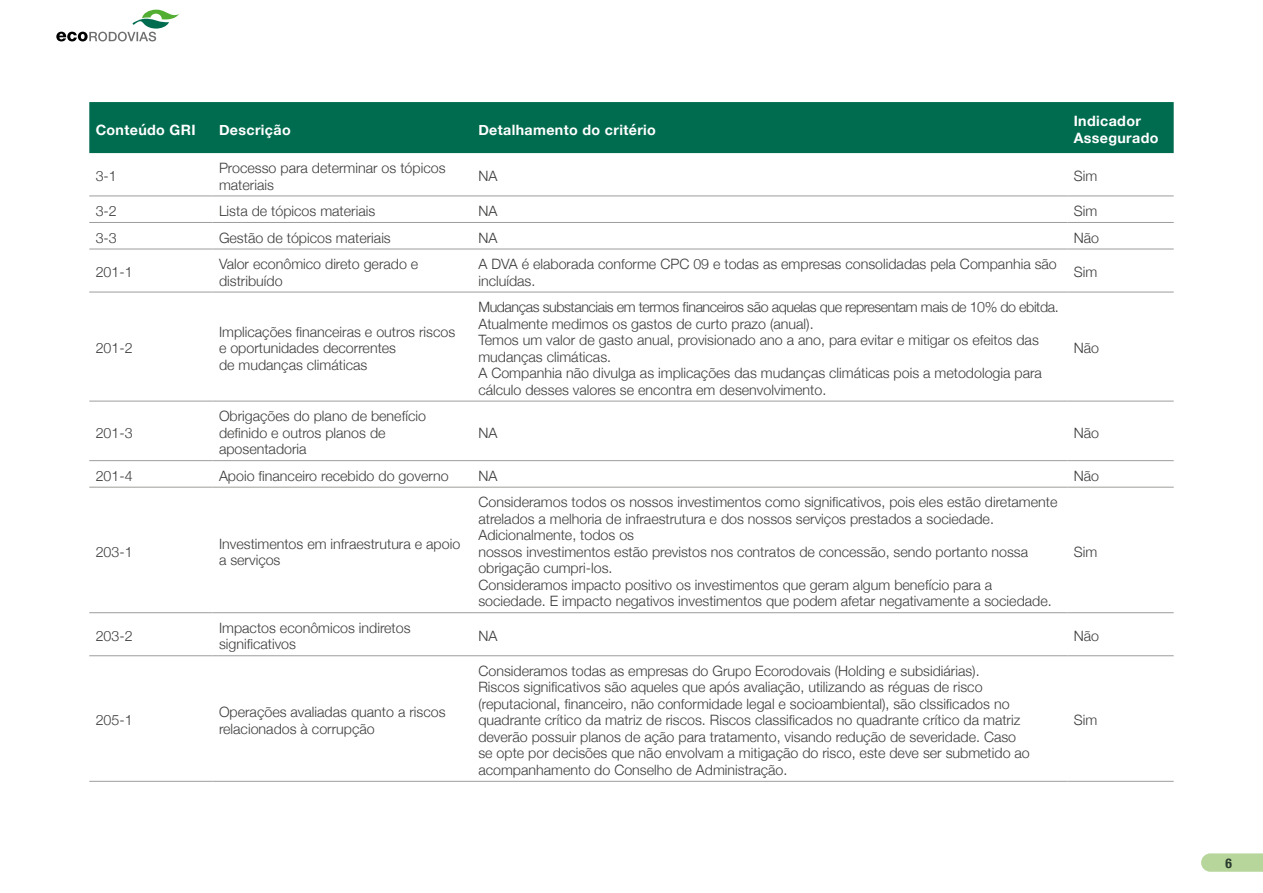
<style>
.page{position:relative;width:1263px;height:893px;background:#fff}
.page>*{position:absolute;margin:0;border:0;box-sizing:border-box;transform-origin:0 0}
.t1{font:300 14.25px/16.5px "Helvetica Neue";color:#3c3c3b}
.t2{font:700 14.25px/16.5px "Helvetica Neue";letter-spacing:.025em;color:#fff}
.t3{font:700 condensed 13.5px "Helvetica Neue";color:#2a3a2d}
</style>
<div class="page">
<div style="left:89px;top:102px;width:1085px;height:51px;background:#006c4f"></div>
<hr style="left:89px;top:196px;width:124px;height:1px;background:#9d9d9c">
<hr style="left:213px;top:196px;width:259px;height:1px;background:#9d9d9c">
<hr style="left:472px;top:196px;width:595px;height:1px;background:#9d9d9c">
<hr style="left:1067px;top:196px;width:107px;height:1px;background:#9d9d9c">
<hr style="left:89px;top:222px;width:124px;height:1px;background:#9d9d9c">
<hr style="left:213px;top:222px;width:259px;height:1px;background:#9d9d9c">
<hr style="left:472px;top:222px;width:595px;height:1px;background:#9d9d9c">
<hr style="left:1067px;top:222px;width:107px;height:1px;background:#9d9d9c">
<hr style="left:89px;top:249px;width:124px;height:1px;background:#9d9d9c">
<hr style="left:213px;top:249px;width:259px;height:1px;background:#9d9d9c">
<hr style="left:472px;top:249px;width:595px;height:1px;background:#9d9d9c">
<hr style="left:1067px;top:249px;width:107px;height:1px;background:#9d9d9c">
<hr style="left:89px;top:292px;width:124px;height:1px;background:#9d9d9c">
<hr style="left:213px;top:292px;width:259px;height:1px;background:#9d9d9c">
<hr style="left:472px;top:292px;width:595px;height:1px;background:#9d9d9c">
<hr style="left:1067px;top:292px;width:107px;height:1px;background:#9d9d9c">
<hr style="left:89px;top:401px;width:124px;height:1px;background:#9d9d9c">
<hr style="left:213px;top:401px;width:259px;height:1px;background:#9d9d9c">
<hr style="left:472px;top:401px;width:595px;height:1px;background:#9d9d9c">
<hr style="left:1067px;top:401px;width:107px;height:1px;background:#9d9d9c">
<hr style="left:89px;top:460px;width:124px;height:1px;background:#9d9d9c">
<hr style="left:213px;top:460px;width:259px;height:1px;background:#9d9d9c">
<hr style="left:472px;top:460px;width:595px;height:1px;background:#9d9d9c">
<hr style="left:1067px;top:460px;width:107px;height:1px;background:#9d9d9c">
<hr style="left:89px;top:487px;width:124px;height:1px;background:#9d9d9c">
<hr style="left:213px;top:487px;width:259px;height:1px;background:#9d9d9c">
<hr style="left:472px;top:487px;width:595px;height:1px;background:#9d9d9c">
<hr style="left:1067px;top:487px;width:107px;height:1px;background:#9d9d9c">
<hr style="left:89px;top:612px;width:124px;height:1px;background:#9d9d9c">
<hr style="left:213px;top:612px;width:259px;height:1px;background:#9d9d9c">
<hr style="left:472px;top:612px;width:595px;height:1px;background:#9d9d9c">
<hr style="left:1067px;top:612px;width:107px;height:1px;background:#9d9d9c">
<hr style="left:89px;top:655px;width:124px;height:1px;background:#9d9d9c">
<hr style="left:213px;top:655px;width:259px;height:1px;background:#9d9d9c">
<hr style="left:472px;top:655px;width:595px;height:1px;background:#9d9d9c">
<hr style="left:1067px;top:655px;width:107px;height:1px;background:#9d9d9c">
<hr style="left:89px;top:781px;width:124px;height:1px;background:#9d9d9c">
<hr style="left:213px;top:781px;width:259px;height:1px;background:#9d9d9c">
<hr style="left:472px;top:781px;width:595px;height:1px;background:#9d9d9c">
<hr style="left:1067px;top:781px;width:107px;height:1px;background:#9d9d9c">
<svg style="left:1201px;top:853px;width:62px;height:19px"></svg>
<svg style="left:56px;top:9px;width:123px;height:32px"></svg>
<p class="t2" style="left:96px;top:122px;width:101px">Conteúdo GRI</p>
<p class="t2" style="left:219px;top:122px;width:73px">Descrição</p>
<p class="t2" style="left:478px;top:122px;width:179px">Detalhamento do critério</p>
<p class="t2" style="left:1074px;top:113px;width:86px">Indicador<br>Assegurado</p>
<p class="t1" style="left:96px;top:167px;width:23px">3-1</p>
<p class="t1" style="left:219px;top:159px;width:228px">Processo para determinar os tópicos materiais</p>
<p class="t1" style="left:478px;top:167px;width:21px">NA</p>
<p class="t1" style="left:1074px;top:167px;width:25px">Sim</p>
<p class="t1" style="left:96px;top:202px;width:23px">3-2</p>
<p class="t1" style="left:219px;top:202px;width:158px">Lista de tópicos materiais</p>
<p class="t1" style="left:478px;top:202px;width:21px">NA</p>
<p class="t1" style="left:1074px;top:202px;width:25px">Sim</p>
<p class="t1" style="left:96px;top:228px;width:23px">3-3</p>
<p class="t1" style="left:219px;top:228px;width:173px">Gestão de tópicos materiais</p>
<p class="t1" style="left:478px;top:228px;width:21px">NA</p>
<p class="t1" style="left:1074px;top:228px;width:27px">Não</p>
<p class="t1" style="left:96px;top:263px;width:38px">201-1</p>
<p class="t1" style="left:219px;top:255px;width:201px">Valor econômico direto gerado e distribuído</p>
<p class="t1" style="left:478px;top:255px;width:580px">A DVA é elaborada conforme CPC 09 e todas as empresas consolidadas pela Companhia são incluídas.</p>
<p class="t1" style="left:1074px;top:263px;width:25px">Sim</p>
<p class="t1" style="left:96px;top:339px;width:38px">201-2</p>
<p class="t1" style="left:96px;top:423px;width:38px">201-3</p>
<p class="t1" style="left:219px;top:323px;width:238px">Implicações financeiras e outros riscos e oportunidades decorrentes<br>de mudanças climáticas</p>
<p class="t1" style="left:219px;top:407px;width:208px">Obrigações do plano de benefício definido e outros planos de aposentadoria</p>
<p class="t1" style="left:478px;top:298px;width:582px">Mudanças substanciais em termos financeiros são aquelas que representam mais de 10% do ebitda.<br>Atualmente medimos os gastos de curto prazo (anual).<br>Temos um valor de gasto anual, provisionado ano a ano, para evitar e mitigar os efeitos das mudanças climáticas.<br>A Companhia não divulga as implicações das mudanças climáticas pois a metodologia para cálculo desses valores se encontra em desenvolvimento.</p>
<p class="t1" style="left:1074px;top:339px;width:27px">Não</p>
<p class="t1" style="left:478px;top:423px;width:21px">NA</p>
<p class="t1" style="left:1074px;top:423px;width:27px">Não</p>
<p class="t1" style="left:96px;top:466px;width:38px">201-4</p>
<p class="t1" style="left:219px;top:466px;width:231px">Apoio financeiro recebido do governo</p>
<p class="t1" style="left:478px;top:466px;width:21px">NA</p>
<p class="t1" style="left:1074px;top:466px;width:27px">Não</p>
<p class="t1" style="left:96px;top:542px;width:38px">203-1</p>
<p class="t1" style="left:219px;top:534px;width:243px">Investimentos em infraestrutura e apoio a serviços</p>
<p class="t1" style="left:478px;top:493px;width:581px">Consideramos todos os nossos investimentos como significativos, pois eles estão diretamente atrelados a melhoria de infraestrutura e dos nossos serviços prestados a sociedade.<br>Adicionalmente, todos os<br>nossos investimentos estão previstos nos contratos de concessão, sendo portanto nossa obrigação cumpri-los.<br>Consideramos impacto positivo os investimentos que geram algum benefício para a sociedade. E impacto negativos investimentos que podem afetar negativamente a sociedade.</p>
<p class="t1" style="left:1074px;top:542px;width:25px">Sim</p>
<p class="t1" style="left:96px;top:627px;width:38px">203-2</p>
<p class="t1" style="left:219px;top:618px;width:193px">Impactos econômicos indiretos significativos</p>
<p class="t1" style="left:478px;top:627px;width:21px">NA</p>
<p class="t1" style="left:1074px;top:627px;width:27px">Não</p>
<p class="t1" style="left:96px;top:711px;width:38px">205-1</p>
<p class="t1" style="left:219px;top:703px;width:228px">Operações avaliadas quanto a riscos relacionados à corrupção</p>
<p class="t1" style="left:478px;top:662px;width:553px">Consideramos todas as empresas do Grupo Ecorodovais (Holding e subsidiárias).<br>Riscos significativos são aqueles que após avaliação, utilizando as réguas de risco (reputacional, financeiro, não conformidade legal e socioambiental), são clssificados no quadrante crítico da matriz de riscos. Riscos classificados no quadrante crítico da matriz deverão possuir planos de ação para tratamento, visando redução de severidade. Caso se opte por decisões que não envolvam a mitigação do risco, este deve ser submetido ao acompanhamento do Conselho de Administração.</p>
<p class="t1" style="left:1074px;top:711px;width:25px">Sim</p>
<p class="t3" style="left:1225px;top:852px;width:8px">6</p>
</div>
